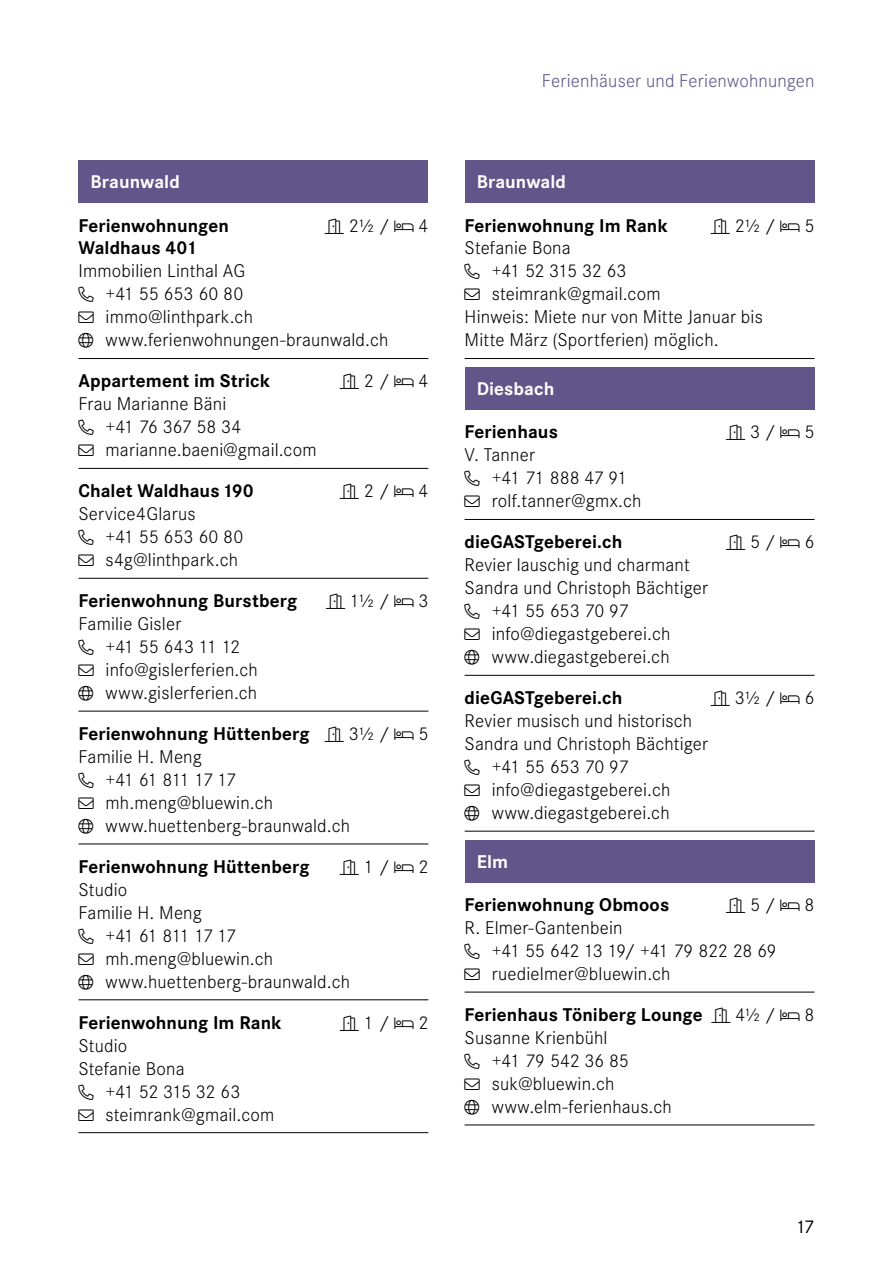
<style>
.page{position:relative;width:893px;height:1263px;background:#fff}
.page>*{position:absolute;margin:0;border:0;box-sizing:border-box;transform-origin:0 0}
.t1{font:300 19.2px/23px "Corporate S Pro";letter-spacing:.01em;color:#000}
.t2{font:700 19.2px "Corporate S Pro";letter-spacing:.005em;color:#000}
.t3{font:300 19.2px "Corporate S Pro";letter-spacing:.01em;color:#615589}
.t4{font:700 19.2px "Corporate S Pro";letter-spacing:.005em;color:#fff}
.t5{font:300 19.2px "Corporate S Pro";letter-spacing:-.03em;color:#000}
.t6{font:300 19.2px "Corporate S Pro";letter-spacing:-.075em;color:#000}
.t7{font:19.2px "Corporate S Pro";color:#000}
</style>
<div class="page">
<div style="left:78px;top:161px;width:350px;height:42px;background:#615589"></div>
<hr style="left:78px;top:358px;width:350px;height:1px;background:#000">
<hr style="left:78px;top:468px;width:350px;height:1px;background:#000">
<hr style="left:78px;top:578px;width:350px;height:1px;background:#000">
<hr style="left:78px;top:711px;width:350px;height:1px;background:#000">
<hr style="left:78px;top:844px;width:350px;height:1px;background:#000">
<hr style="left:78px;top:999px;width:350px;height:1px;background:#000">
<hr style="left:78px;top:1132px;width:350px;height:1px;background:#000">
<div style="left:465px;top:161px;width:349px;height:42px;background:#615589"></div>
<hr style="left:465px;top:358px;width:349px;height:1px;background:#000">
<div style="left:465px;top:367px;width:349px;height:43px;background:#615589"></div>
<hr style="left:465px;top:519px;width:349px;height:1px;background:#000">
<hr style="left:465px;top:675px;width:349px;height:1px;background:#000">
<hr style="left:465px;top:831px;width:349px;height:1px;background:#000">
<div style="left:465px;top:840px;width:349px;height:42px;background:#615589"></div>
<hr style="left:465px;top:992px;width:349px;height:1px;background:#000">
<hr style="left:465px;top:1124px;width:349px;height:1px;background:#000">
<p class="t4" style="left:90px;top:167px;width:91px">Braunwald</p>
<p class="t2" style="left:78px;top:210px;width:152px">Ferienwohnungen</p>
<p class="t1" style="left:349px;top:212px;width:43px">2½ /</p>
<p class="t1" style="left:418px;top:212px;width:11px">4</p>
<p class="t2" style="left:78px;top:233px;width:120px">Waldhaus 401</p>
<p class="t1" style="left:106px;top:258px;width:284px;text-indent:-27px">Immobilien Linthal AG<br>+41 55 653 60 80 immo@linthpark.ch www.ferienwohnungen-braunwald.ch</p>
<p class="t2" style="left:78px;top:366px;width:193px">Appartement im Strick</p>
<p class="t1" style="left:364px;top:368px;width:27px">2 /</p>
<p class="t1" style="left:418px;top:368px;width:11px">4</p>
<p class="t1" style="left:106px;top:391px;width:213px;text-indent:-27px">Frau Marianne Bäni<br>+41 76 367 58 34 marianne.baeni@gmail.com</p>
<p class="t2" style="left:78px;top:476px;width:177px">Chalet Waldhaus 190</p>
<p class="t1" style="left:364px;top:478px;width:27px">2 /</p>
<p class="t1" style="left:418px;top:478px;width:11px">4</p>
<p class="t1" style="left:106px;top:501px;width:139px;text-indent:-27px">Service4Glarus<br>+41 55 653 60 80 s4g@linthpark.ch</p>
<p class="t2" style="left:78px;top:586px;width:220px">Ferienwohnung Burstberg</p>
<p class="t1" style="left:350px;top:588px;width:41px">1½ /</p>
<p class="t1" style="left:418px;top:588px;width:11px">3</p>
<p class="t1" style="left:106px;top:611px;width:154px;text-indent:-27px">Familie Gisler<br>+41 55 643 11 12 info@gislerferien.ch www.gislerferien.ch</p>
<p class="t2" style="left:78px;top:718px;width:233px">Ferienwohnung Hüttenberg</p>
<p class="t1" style="left:349px;top:721px;width:42px">3½ /</p>
<p class="t1" style="left:418px;top:721px;width:11px">5</p>
<p class="t1" style="left:106px;top:744px;width:246px;text-indent:-27px">Familie H. Meng<br>+41 61 811 17 17 mh.meng@bluewin.ch www.huettenberg-braunwald.ch</p>
<p class="t2" style="left:78px;top:851px;width:233px">Ferienwohnung Hüttenberg</p>
<p class="t1" style="left:364px;top:854px;width:27px">1 /</p>
<p class="t1" style="left:418px;top:854px;width:11px">2</p>
<p class="t1" style="left:78px;top:877px;width:50px">Studio</p>
<p class="t1" style="left:78px;top:900px;width:125px">Familie H. Meng</p>
<p class="t6" style="left:106px;top:922px;width:132px">+41 61 811 17 17</p>
<p class="t1" style="left:106px;top:946px;width:169px">mh.meng@bluewin.ch</p>
<p class="t1" style="left:106px;top:969px;width:246px">www.huettenberg-braunwald.ch</p>
<p class="t2" style="left:78px;top:1007px;width:205px">Ferienwohnung Im Rank</p>
<p class="t1" style="left:364px;top:1010px;width:27px">1 /</p>
<p class="t1" style="left:418px;top:1010px;width:11px">2</p>
<p class="t1" style="left:78px;top:1033px;width:50px">Studio</p>
<p class="t1" style="left:78px;top:1056px;width:108px">Stefanie Bona</p>
<p class="t5" style="left:106px;top:1078px;width:136px">+41 52 315 32 63</p>
<p class="t1" style="left:106px;top:1101px;width:170px">steimrank@gmail.com</p>
<p class="t3" style="left:542px;top:67px;width:274px">Ferienhäuser und Ferienwohnungen</p>
<p class="t4" style="left:477px;top:167px;width:91px">Braunwald</p>
<p class="t2" style="left:465px;top:210px;width:205px">Ferienwohnung Im Rank</p>
<p class="t1" style="left:735px;top:212px;width:43px">2½ /</p>
<p class="t1" style="left:805px;top:212px;width:11px">5</p>
<p class="t1" style="left:465px;top:235px;width:108px">Stefanie Bona</p>
<p class="t5" style="left:492px;top:258px;width:136px">+41 52 315 32 63</p>
<p class="t1" style="left:492px;top:281px;width:170px">steimrank@gmail.com</p>
<p class="t1" style="left:465px;top:304px;width:300px">Hinweis: Miete nur von Mitte Januar bis</p>
<p class="t1" style="left:465px;top:327px;width:256px">Mitte März (Sportferien) möglich.</p>
<p class="t4" style="left:477px;top:373px;width:79px">Diesbach</p>
<p class="t2" style="left:465px;top:417px;width:95px">Ferienhaus</p>
<p class="t1" style="left:750px;top:419px;width:27px">3 /</p>
<p class="t1" style="left:805px;top:419px;width:11px">5</p>
<p class="t1" style="left:492px;top:442px;width:151px;text-indent:-27px">V. Tanner<br>+41 71 888 47 91 rolf.tanner@gmx.ch</p>
<p class="t2" style="left:465px;top:527px;width:159px">dieGASTgeberei.ch</p>
<p class="t1" style="left:750px;top:529px;width:27px">5 /</p>
<p class="t1" style="left:805px;top:529px;width:11px">6</p>
<p class="t1" style="left:465px;top:552px;width:227px">Revier lauschig und charmant</p>
<p class="t1" style="left:465px;top:575px;width:245px">Sandra und Christoph Bächtiger</p>
<p class="t1" style="left:492px;top:598px;width:138px">+41 55 653 70 97</p>
<p class="t1" style="left:492px;top:621px;width:180px">info@diegastgeberei.ch</p>
<p class="t1" style="left:492px;top:644px;width:179px">www.diegastgeberei.ch</p>
<p class="t2" style="left:465px;top:683px;width:159px">dieGASTgeberei.ch</p>
<p class="t1" style="left:735px;top:685px;width:42px">3½ /</p>
<p class="t1" style="left:805px;top:685px;width:11px">6</p>
<p class="t1" style="left:465px;top:708px;width:229px">Revier musisch und historisch</p>
<p class="t1" style="left:465px;top:731px;width:245px">Sandra und Christoph Bächtiger</p>
<p class="t1" style="left:492px;top:754px;width:138px">+41 55 653 70 97</p>
<p class="t1" style="left:492px;top:777px;width:180px">info@diegastgeberei.ch</p>
<p class="t1" style="left:492px;top:800px;width:179px">www.diegastgeberei.ch</p>
<p class="t4" style="left:477px;top:846px;width:33px">Elm</p>
<p class="t2" style="left:465px;top:889px;width:206px">Ferienwohnung Obmoos</p>
<p class="t1" style="left:750px;top:892px;width:27px">5 /</p>
<p class="t1" style="left:805px;top:892px;width:11px">8</p>
<p class="t1" style="left:492px;top:915px;width:287px;text-indent:-27px">R. Elmer-Gantenbein<br>+41 55 642 13 19/ +41 79 822 28 69 ruedielmer@bluewin.ch</p>
<p class="t2" style="left:465px;top:999px;width:240px">Ferienhaus Töniberg Lounge</p>
<p class="t1" style="left:735px;top:1002px;width:42px">4½ /</p>
<p class="t1" style="left:805px;top:1002px;width:11px">8</p>
<p class="t1" style="left:492px;top:1025px;width:182px;text-indent:-27px">Susanne Krienbühl<br>+41 79 542 36 85 suk@bluewin.ch www.elm-ferienhaus.ch</p>
<p class="t7" style="left:795px;top:1212px;width:21px">17</p>
</div>
